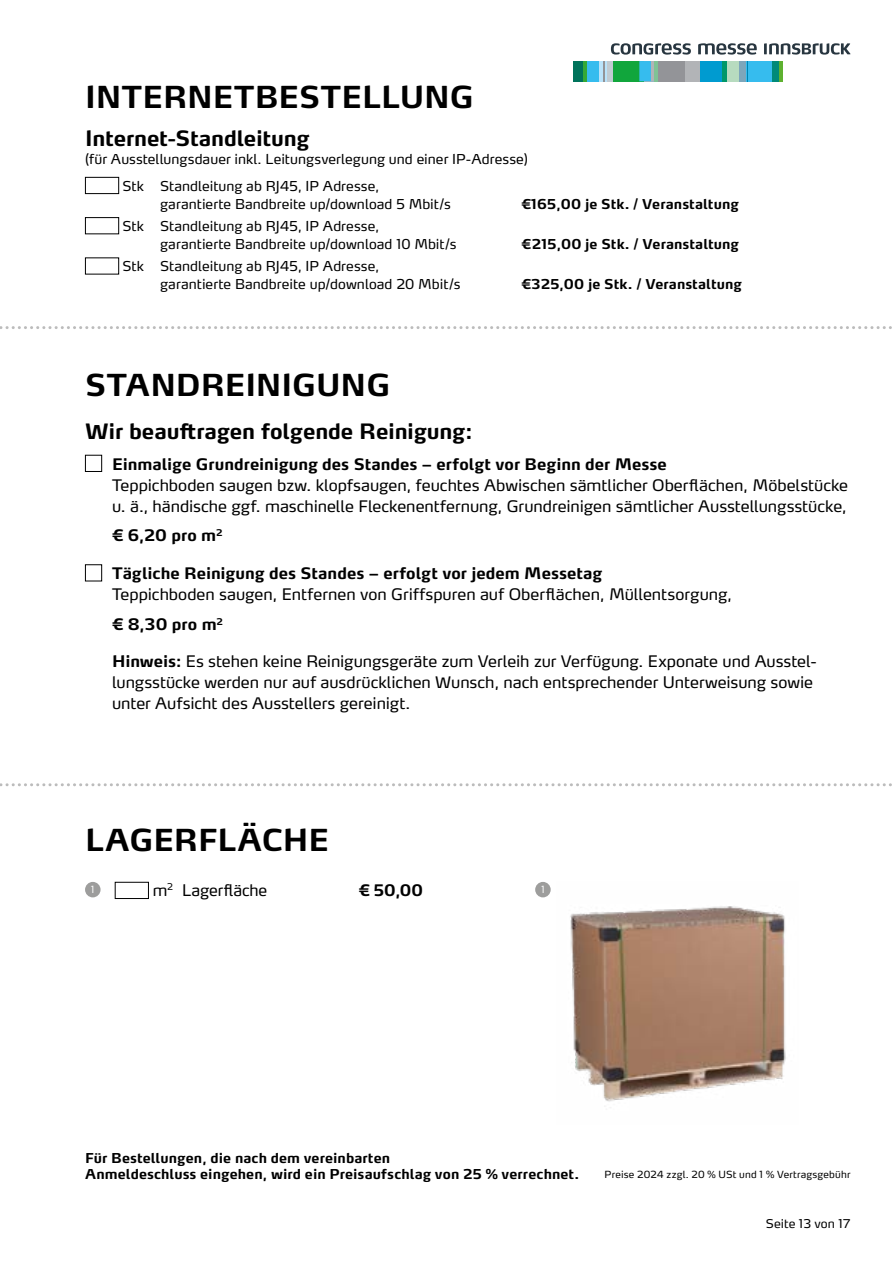
<style>
.page{position:relative;width:893px;height:1263px;background:#fff}
.page>*{position:absolute;margin:0;border:0;box-sizing:border-box;transform-origin:0 0}
.t1{font:700 30px "Max Pro";letter-spacing:-.005em;color:#000}
.t2{font:700 21px "Max Pro";letter-spacing:-.01em;color:#000}
.t3{font:15.75px/21px "Max Pro";color:#000}
.t4{font:700 15.75px "Max Pro";color:#000}
.t5{font:13.5px/18px "Max Pro";letter-spacing:.005em;color:#000}
.t6{font:700 13.5px/16.2px "Max Pro";letter-spacing:.005em;color:#000}
.t7{font:12px "Max Pro";letter-spacing:.005em;color:#000}
.t8{font:9.75px "Max Pro";letter-spacing:.02em;color:#000}
.t9{font:9.75px "Max Pro";color:#fff;scale:.9 1}
.s1{font-weight:700}
</style>
<div class="page">
<div style="left:639px;top:61px;width:62px;height:20px;background:#b2b4b7"></div>
<div style="left:612px;top:61px;width:32px;height:20px;background:#11a63c"></div>
<svg style="left:639px;top:61px;width:12px;height:20px"></svg>
<hr style="left:654px;top:61px;width:4px;height:20px;background:#7fc395">
<div style="left:722px;top:61px;width:5px;height:20px;background:#009769"></div>
<div style="left:727px;top:61px;width:12px;height:20px;background:#b7dbbf"></div>
<div style="left:739px;top:61px;width:8px;height:20px;background:#7da6bb"></div>
<div style="left:747px;top:61px;width:25px;height:20px;background:#36bcee"></div>
<div style="left:772px;top:61px;width:7px;height:20px;background:#008a79"></div>
<hr style="left:779px;top:61px;width:4px;height:20px;background:#5eb130">
<div style="left:583px;top:61px;width:27px;height:20px;background:#bae3fa"></div>
<div style="left:574px;top:61px;width:10px;height:20px;background:#00735b"></div>
<div style="left:607px;top:61px;width:6px;height:20px;background:#c1cbd2"></div>
<div style="left:584px;top:61px;width:15px;height:20px;background:#36bcee"></div>
<svg style="left:604px;top:61px;width:1px;height:20px"></svg>
<hr style="left:583px;top:61px;width:4px;height:20px;background:#35a936">
<div style="left:701px;top:61px;width:21px;height:20px;background:#009bd0"></div>
<div style="left:658px;top:61px;width:27px;height:20px;background:#939498"></div>
<svg style="left:747px;top:61px;width:1px;height:20px"></svg>
<svg style="left:698px;top:43px;width:59px;height:12px"></svg>
<svg style="left:764px;top:43px;width:86px;height:12px"></svg>
<svg style="left:611px;top:43px;width:80px;height:12px"></svg>
<img style="left:570px;top:906px;width:216px;height:196px">
<div style="left:535px;top:882px;width:16px;height:15px;background:#9d9d9c;border-radius:50%"></div>
<div style="left:85px;top:882px;width:16px;height:15px;background:#9d9d9c;border-radius:50%"></div>
<svg style="left:0;top:326px;width:892px;height:3px"></svg>
<svg style="left:0;top:783px;width:892px;height:3px"></svg>
<div style="left:85px;top:177px;width:34px;height:17px;border:1px solid #000"></div>
<div style="left:85px;top:217px;width:34px;height:17px;border:1px solid #000"></div>
<div style="left:85px;top:257px;width:34px;height:17px;border:1px solid #000"></div>
<div style="left:85px;top:455px;width:17px;height:17px;border:1px solid #000"></div>
<div style="left:85px;top:564px;width:17px;height:17px;border:1px solid #000"></div>
<div style="left:115px;top:882px;width:34px;height:17px;border:1px solid #000"></div>
<h1 class="t1" style="left:85px;top:71px;width:390px">INTERNETBESTELLUNG</h1>
<h2 class="t2" style="left:85px;top:120px;width:226px">Internet-Standleitung</h2>
<p class="t5" style="left:122px;top:145px;width:407px;line-height:26.5px;text-indent:-37px">(für Ausstellungsdauer inkl. Leitungsverlegung und einer IP-Adresse)<br>Stk Standleitung ab RJ45, IP Adresse,</p>
<p class="t5" style="left:160px;top:193px;width:292px">garantierte Bandbreite up/download 5 Mbit/s</p>
<p class="t6" style="left:522px;top:194px;width:219px">€165,00 je Stk. / Veranstaltung</p>
<p class="t5" style="left:160px;top:216px;width:298px;text-indent:-38px">Stk Standleitung ab RJ45, IP Adresse,<br>garantierte Bandbreite up/download 10 Mbit/s</p>
<p class="t6" style="left:522px;top:234px;width:219px">€215,00 je Stk. / Veranstaltung</p>
<p class="t5" style="left:160px;top:256px;width:302px;text-indent:-38px">Stk Standleitung ab RJ45, IP Adresse,<br>garantierte Bandbreite up/download 20 Mbit/s</p>
<p class="t6" style="left:522px;top:275px;width:222px">€325,00 je Stk. / Veranstaltung</p>
<h1 class="t1" style="left:85px;top:358px;width:307px">STANDREINIGUNG</h1>
<h2 class="t2" style="left:85px;top:413px;width:389px">Wir beauftragen folgende Reinigung:</h2>
<p class="t4" style="left:112px;top:450px;width:556px">Einmalige Grundreinigung des Standes – erfolgt vor Beginn der Messe</p>
<p class="t3" style="left:112px;top:473px;width:738px">Teppichboden saugen bzw. klopfsaugen, feuchtes Abwischen sämtlicher Oberflächen, Möbelstücke u. ä., händische ggf. maschinelle Fleckenentfernung, Grundreinigen sämtlicher Ausstellungsstücke,</p>
<p class="t4" style="left:112px;top:522px;width:112px">€ 6,20 pro m<sup>2</sup></p>
<p class="t4" style="left:112px;top:560px;width:492px">Tägliche Reinigung des Standes – erfolgt vor jedem Messetag</p>
<p class="t3" style="left:112px;top:578px;width:621px;line-height:29.5px">Teppichboden saugen, Entfernen von Griffspuren auf Oberflächen, Müllentsorgung, <span class="s1">€ 8,30 pro m</span><sup>2</sup></p>
<p class="t3" style="left:112px;top:649px;width:706px"><span class="s1">Hinweis:</span> Es stehen keine Reinigungsgeräte zum Verleih zur Verfügung. Exponate und Ausstel&shy;lungsstücke werden nur auf ausdrücklichen Wunsch, nach entsprechender Unterweisung sowie unter Aufsicht des Ausstellers gereinigt.</p>
<h1 class="t1" style="left:85px;top:814px;width:245px">LAGERFLÄCHE</h1>
<p class="t3" style="left:153px;top:878px;width:116px">m<sup>2</sup> Lagerfläche</p>
<p class="t4" style="left:359px;top:876px;width:66px">€ 50,00</p>
<p class="t9" style="left:91px;top:881px;width:5px">1</p>
<p class="t9" style="left:541px;top:881px;width:5px">1</p>
<p class="t6" style="left:85px;top:1148px;width:496px">Für Bestellungen, die nach dem vereinbarten<br>Anmeldeschluss eingehen, wird ein Preisaufschlag von 25 % verrechnet.</p>
<p class="t8" style="left:605px;top:1166px;width:247px">Preise 2024 zzgl. 20 % USt und 1 % Vertragsgebühr</p>
<p class="t7" style="left:766px;top:1214px;width:86px">Seite 13 von 17</p>
</div>
